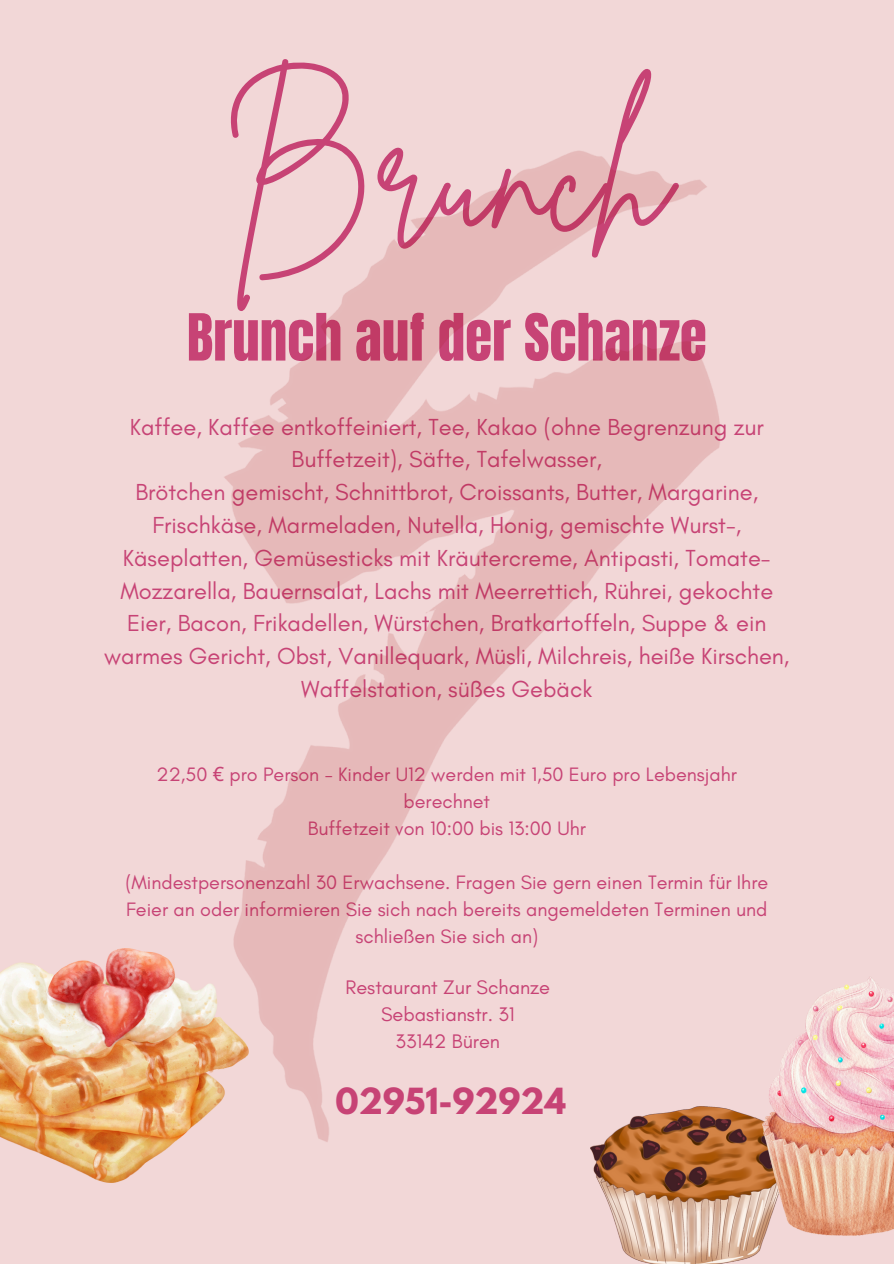
<style>
.page{position:relative;width:894px;height:1264px;background:#fff}
.page>*{position:absolute;margin:0;border:0;box-sizing:border-box;transform-origin:0 0}
.t1{font:158.7px "Brittany Signature";color:#c74375}
.t2{font:55.2px "Anton";color:#c74375}
.t3{font:700 31.95px "League Spartan";color:#c74375}
.t4{font:23.55px/32.8px "Glacial Indifference";color:#c74375;text-align:center}
.t5{font:19.95px "Glacial Indifference";color:#c74375}
.t6{font:19.8px/27px "Glacial Indifference";color:#c74375;text-align:center}
.s1{font-family:"Noto Sans"}
</style>
<div class="page">
<div style="left:0;top:0;width:893px;height:1263px;background:#f2d7d7"></div>
<img style="left:0;top:948px;width:223px;height:234px">
<img style="left:590px;top:1107px;width:175px;height:156px">
<img style="left:762px;top:977px;width:131px;height:258px">
<img style="left:223px;top:151px;width:498px;height:994px">
<p class="t1" style="left:223px;top:69px;width:449px">Brunch</p>
<p class="t2" style="left:187px;top:298px;width:521px">Brunch auf der Schanze</p>
<h1 class="t4" style="left:104px;top:410px;width:686px">Kaffee, Kaffee entkoffeiniert, Tee, Kakao (ohne Begrenzung zur Buffetzeit), Säfte, Tafelwasser,<br>Brötchen gemischt, Schnittbrot, Croissants, Butter, Margarine, Frischkäse, Marmeladen, Nutella, Honig, gemischte Wurst-, Käseplatten, Gemüsesticks mit Kräutercreme, Antipasti, Tomate-Mozzarella, Bauernsalat, Lachs mit Meerrettich, Rührei, gekochte Eier, Bacon, Frikadellen, Würstchen, Bratkartoffeln, Suppe &amp; ein warmes Gericht, Obst, Vanillequark, Müsli, Milchreis, heiße Kirschen, Waffelstation, süßes Gebäck</h1>
<p class="t6" style="left:156px;top:760px;width:581px">22,50 <span class="s1">€</span> pro Person - Kinder U12 werden mit 1,50 Euro pro Lebensjahr berechnet</p>
<p class="t6" style="left:307px;top:814px;width:280px">Buffetzeit von 10:00 bis 13:00 Uhr</p>
<p class="t6" style="left:125px;top:868px;width:644px">(Mindestpersonenzahl 30 Erwachsene. Fragen Sie gern einen Termin für Ihre<br>Feier an oder informieren Sie sich nach bereits angemeldeten Terminen und schließen Sie sich an)</p>
<p class="t5" style="left:345px;top:975px;width:206px">Restaurant Zur Schanze</p>
<h3 class="t5" style="left:381px;top:1002px;width:135px">Sebastianstr. 31</h3>
<h2 class="t5" style="left:395px;top:1029px;width:106px">33142 Büren</h2>
<h4 class="t3" style="left:335px;top:1085px;width:232px">02951-92924</h4>
</div>
